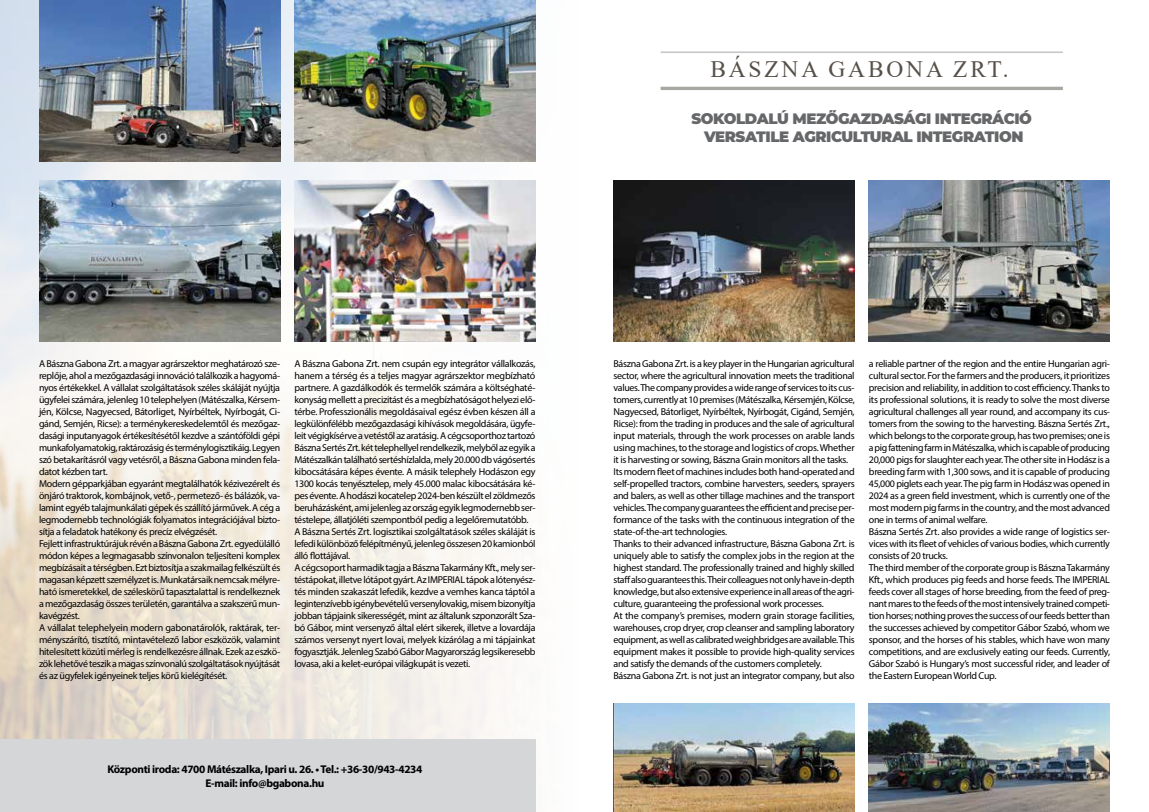
<style>
.page{position:relative;width:1149px;height:812px;background:#fff}
.page>*{position:absolute;margin:0;border:0;box-sizing:border-box;transform-origin:0 0}
.t1{font:23.5px "Times New Roman";letter-spacing:.12em;color:#565048}
.t2{font:900 15px/18px "Montserrat";letter-spacing:-.03em;color:#666769;text-align:center}
.t3{font:700 11.25px/13.5px "Myriad Pro";letter-spacing:-.03em;color:#000;text-align:center}
.t4{font:10px/12px "Myriad Pro";letter-spacing:-.03em;color:#000}
</style>
<div class="page">
<img style="left:0;top:0;width:536px;height:811px">
<div style="left:0;top:739px;width:535px;height:72px;background:#d5d6d7"></div>
<hr style="left:660px;top:51px;width:402px;height:2px;background:#c9c9c8">
<hr style="left:660px;top:87px;width:402px;height:3px;background:#a9a7a1">
<img style="left:39px;top:0;width:241px;height:162px">
<img style="left:39px;top:180px;width:241px;height:162px">
<img style="left:613px;top:180px;width:241px;height:162px">
<img style="left:613px;top:703px;width:241px;height:108px">
<img style="left:294px;top:0;width:241px;height:162px">
<img style="left:294px;top:180px;width:241px;height:162px">
<img style="left:868px;top:180px;width:241px;height:162px">
<img style="left:868px;top:703px;width:241px;height:108px">
<h1 class="t1" style="left:710px;top:52px;width:300px">BÁSZNA GABONA ZRT.</h1>
<h2 class="t2" style="left:691px;top:109px;width:342px">SOKOLDALÚ MEZŐGAZDASÁGI INTEGRÁCIÓ<br>VERSATILE AGRICULTURAL INTEGRATION</h2>
<p class="t4" style="left:39px;top:357px;width:243px">A Bászna Gabona Zrt. a magyar agrárszektor meghatározó sze&shy;replője, ahol a mezőgazdasági innováció találkozik a hagyomá&shy;nyos értékekkel. A vállalat szolgáltatások széles skáláját nyújtja ügyfelei számára, jelenleg 10 telephelyen (Mátészalka, Kérsem&shy;jén, Kölcse, Nagyecsed, Bátorliget, Nyírbéltek, Nyírbogát, Ci&shy;gánd, Semjén, Ricse): a terménykereskedelemtől és mezőgaz&shy;dasági inputanyagok értékesítésétől kezdve a szántóföldi gépi munkafolyamatokig, raktározásig és terménylogisztikáig. Legyen szó betakarításról vagy vetésről, a Bászna Gabona minden fela&shy;datot kézben tart.<br>Modern gépparkjában egyaránt megtalálhatók kézivezérelt és önjáró traktorok, kombájnok, vető-, permetező- és bálázók, va&shy;lamint egyéb talajmunkálati gépek és szállító járművek. A cég a legmodernebb technológiák folyamatos integrációjával bizto&shy;sítja a feladatok hatékony és precíz elvégzését.<br>Fejlett infrastruktúrájuk révén a Bászna Gabona Zrt. egyedülálló módon képes a legmagasabb színvonalon teljesíteni komplex megbízásait a térségben. Ezt biztosítja a szakmailag felkészült és magasan képzett személyzet is. Munkatársaik nemcsak mélyre&shy;ható ismeretekkel, de széleskörű tapasztalattal is rendelkeznek a mezőgazdaság összes területén, garantálva a szakszerű mun&shy;kavégzést.<br>A vállalat telephelyein modern gabonatárolók, raktárak, ter&shy;ményszárító, tisztító, mintavételező labor eszközök, valamint hitelesített közúti mérleg is rendelkezésre állnak. Ezek az eszkö&shy;zök lehetővé teszik a magas színvonalú szolgáltatások nyújtását és az ügyfelek igényeinek teljes körű kielégítését.</p>
<p class="t4" style="left:294px;top:357px;width:243px">A Bászna Gabona Zrt. nem csupán egy integrátor vállalkozás, hanem a térség és a teljes magyar agrárszektor megbízható partnere. A gazdálkodók és termelők számára a költséghaté&shy;konyság mellett a precizitást és a megbízhatóságot helyezi elő&shy;térbe. Professzionális megoldásaival egész évben készen áll a legkülönfélébb mezőgazdasági kihívások megoldására, ügyfe&shy;leit végigkísérve a vetéstől az aratásig. A cégcsoporthoz tartozó Bászna Sertés Zrt. két telephellyel rendelkezik, melyből az egyik a Mátészalkán található sertéshízlalda, mely 20.000 db vágósertés kibocsátására képes évente. A másik telephely Hodászon egy 1300 kocás tenyésztelep, mely 45.000 malac kibocsátására ké&shy;pes évente. A hodászi kocatelep 2024-ben készült el zöldmezős beruházásként, ami jelenleg az ország egyik legmodernebb ser&shy;téstelepe, állatjóléti szempontból pedig a legelőremutatóbb.<br>A Bászna Sertés Zrt. logisztikai szolgáltatások széles skáláját is lefedi különböző felépítményű, jelenleg összesen 20 kamionból álló flottájával.<br>A cégcsoport harmadik tagja a Bászna Takarmány Kft., mely ser&shy;téstápokat, illetve lótápot gyárt. Az IMPERIAL tápok a lótenyész&shy;tés minden szakaszát lefedik, kezdve a vemhes kanca táptól a legintenzívebb igénybevételű versenylovakig, misem bizonyítja jobban tápjaink sikerességét, mint az általunk szponzorált Sza&shy;bó Gábor, mint versenyző által elért sikerek, illetve a lovardája számos versenyt nyert lovai, melyek kizárólag a mi tápjainkat fogyasztják. Jelenleg Szabó Gábor Magyarország legsikeresebb lovasa, aki a kelet-európai világkupát is vezeti.</p>
<p class="t4" style="left:613px;top:357px;width:243px">Bászna Gabona Zrt. is a key player in the Hungarian agricultural sector, where the agricultural innovation meets the traditional values. The company provides a wide range of services to its cus&shy;tomers, currently at 10 premises (Mátészalka, Kérsemjén, Kölcse, Nagyecsed, Bátorliget, Nyírbéltek, Nyírbogát, Cigánd, Semjén, Ricse): from the trading in produces and the sale of agricultural input materials, through the work processes on arable lands using machines, to the storage and logistics of crops. Whether it is harvesting or sowing, Bászna Grain monitors all the tasks.<br>Its modern fleet of machines includes both hand-operated and self-propelled tractors, combine harvesters, seeders, sprayers and balers, as well as other tillage machines and the transport vehicles. The company guarantees the efficient and precise per&shy;formance of the tasks with the continuous integration of the state-of-the-art technologies.<br>Thanks to their advanced infrastructure, Bászna Gabona Zrt. is uniquely able to satisfy the complex jobs in the region at the highest standard. The professionally trained and highly skilled staff also guarantees this. Their colleagues not only have in-depth knowledge, but also extensive experience in all areas of the agri&shy;culture, guaranteeing the professional work processes.<br>At the company’s premises, modern grain storage facilities, warehouses, crop dryer, crop cleanser and sampling laboratory equipment, as well as calibrated weighbridges are available. This equipment makes it possible to provide high-quality services and satisfy the demands of the customers completely.<br>Bászna Gabona Zrt. is not just an integrator company, but also</p>
<p class="t4" style="left:868px;top:357px;width:243px">a reliable partner of the region and the entire Hungarian agri&shy;cultural sector. For the farmers and the producers, it prioritizes precision and reliability, in addition to cost efficiency. Thanks to its professional solutions, it is ready to solve the most diverse agricultural challenges all year round, and accompany its cus&shy;tomers from the sowing to the harvesting. Bászna Sertés Zrt., which belongs to the corporate group, has two premises; one is a pig fattening farm in Mátészalka, which is capable of producing 20,000 pigs for slaughter each year. The other site in Hodász is a breeding farm with 1,300 sows, and it is capable of producing 45,000 piglets each year. The pig farm in Hodász was opened in 2024 as a green field investment, which is currently one of the most modern pig farms in the country, and the most advanced one in terms of animal welfare.<br>Bászna Sertés Zrt. also provides a wide range of logistics ser&shy;vices with its fleet of vehicles of various bodies, which currently consists of 20 trucks.<br>The third member of the corporate group is Bászna Takarmány Kft., which produces pig feeds and horse feeds. The IMPERIAL feeds cover all stages of horse breeding, from the feed of preg&shy;nant mares to the feeds of the most intensively trained competi&shy;tion horses; nothing proves the success of our feeds better than the successes achieved by competitor Gábor Szabó, whom we sponsor, and the horses of his stables, which have won many competitions, and are exclusively eating our feeds. Currently, Gábor Szabó is Hungary’s most successful rider, and leader of the Eastern European World Cup.</p>
<p class="t3" style="left:107px;top:762px;width:316px">Központi iroda: 4700 Mátészalka, Ipari u. 26. • Tel.: +36-30/943-4234<br>E-mail: info@bgabona.hu</p>
</div>
